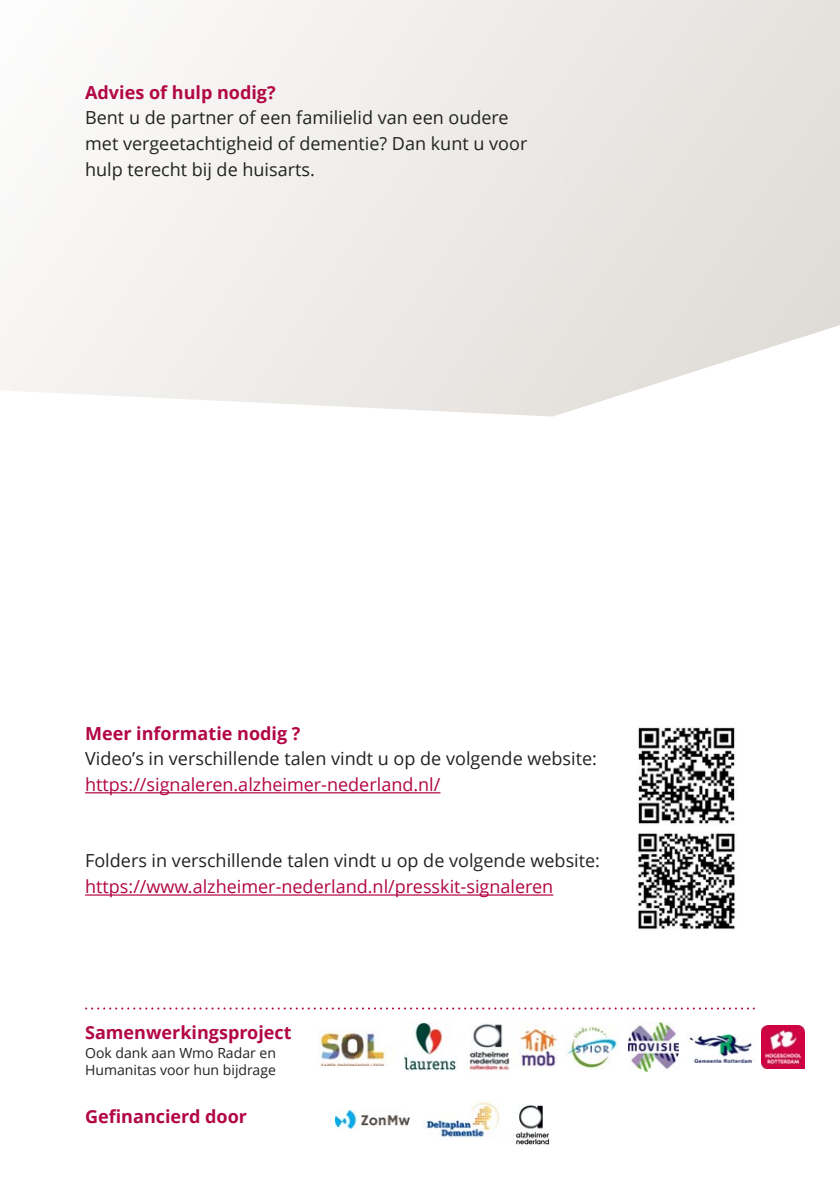
<style>
.page{position:relative;width:840px;height:1191px;background:#fff}
.page>*{position:absolute;margin:0;border:0;box-sizing:border-box;transform-origin:0 0}
.t1{font:18px/25.6px "Open Sans";color:#222221}
.t2{font:18px "Open Sans";color:#b20645}
.t3{font:700 18px "Open Sans";color:#b20645}
.t4{font:14px/16.8px "Open Sans";color:#222221}
</style>
<div class="page">
<svg style="left:85px;top:1007px;width:669px;height:2px"></svg>
<img style="left:319px;top:1032px;width:74px;height:34px">
<img style="left:403px;top:1022px;width:54px;height:49px">
<img style="left:469px;top:1023px;width:41px;height:48px">
<img style="left:519px;top:1022px;width:38px;height:46px">
<img style="left:567px;top:1025px;width:51px;height:44px">
<img style="left:628px;top:1022px;width:50px;height:50px">
<img style="left:687px;top:1034px;width:66px;height:29px">
<img style="left:761px;top:1025px;width:43px;height:43px">
<img style="left:426px;top:1101px;width:74px;height:37px">
<img style="left:335px;top:1110px;width:74px;height:18px">
<img style="left:515px;top:1104px;width:36px;height:41px">
<hr style="left:85px;top:792px;width:355px;height:1px;background:#b20645">
<hr style="left:85px;top:894px;width:468px;height:1px;background:#b20645">
<img style="left:638px;top:727px;width:97px;height:98px">
<img style="left:638px;top:833px;width:97px;height:97px">
<p class="t3" style="left:85px;top:80px;width:192px">Advies of hulp nodig?</p>
<p class="t1" style="left:85px;top:105px;width:443px">Bent u de partner of een familielid van een oudere met vergeetachtigheid of dementie? Dan kunt u voor hulp terecht bij de huisarts.</p>
<p class="t3" style="left:85px;top:720px;width:217px">Meer informatie nodig ?</p>
<p class="t1" style="left:85px;top:745px;width:513px">Video’s in verschillende talen vindt u op de volgende website:</p>
<p class="t2" style="left:85px;top:771px;width:356px">https://signaleren.alzheimer-nederland.nl/</p>
<p class="t1" style="left:85px;top:847px;width:516px">Folders in verschillende talen vindt u op de volgende website:</p>
<p class="t2" style="left:85px;top:873px;width:469px">https://www.alzheimer-nederland.nl/presskit-signaleren</p>
<p class="t3" style="left:85px;top:1020px;width:208px">Samenwerkingsproject</p>
<p class="t4" style="left:85px;top:1044px;width:192px">Ook dank aan Wmo Radar en<br>Humanitas voor hun bijdrage</p>
<p class="t3" style="left:85px;top:1103px;width:163px">Gefinancierd door</p>
</div>
